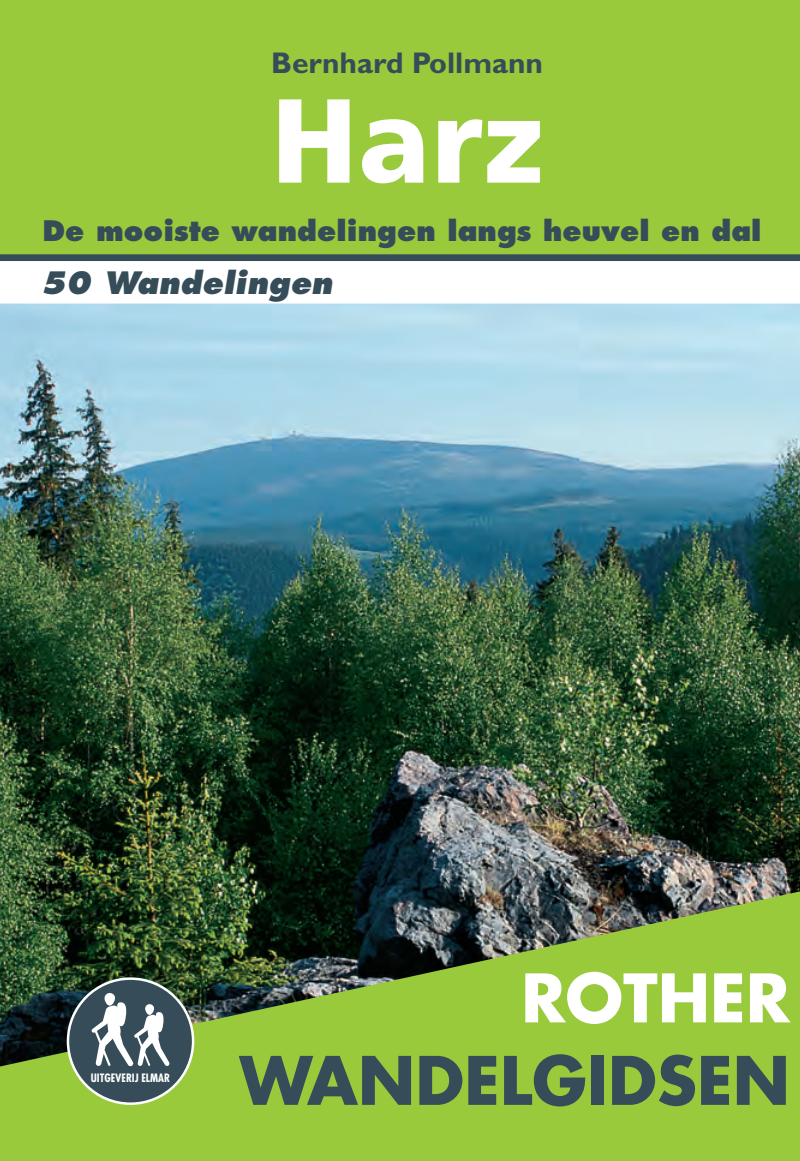
<style>
.page{position:relative;width:800px;height:1161px;background:#fff}
.page>*{position:absolute;margin:0;border:0;box-sizing:border-box;transform-origin:0 0}
.t1{font:120px "Humanist 777 BT Black B";color:#fff}
.t2{font:700 65px "Futura Std";color:#364d59}
.t3{font:700 65px "Futura Std";color:#fff}
.t4{font:700 30px "Gill Sans";color:#364d59}
.t5{font:italic 800 30px "Futura Std";letter-spacing:.01em;color:#364d59}
.t6{font:800 27.5px "Futura Std";letter-spacing:.005em;color:#364d59}
.t7{font:700 condensed 11.25px "Futura Std";color:#fff}
</style>
<div class="page">
<img style="left:0;top:304px;width:799px;height:582px">
<img style="left:0;top:886px;width:799px;height:275px">
<div style="left:0;top:0;width:799px;height:254px;background:#99ca3b"></div>
<svg style="left:0;top:254px;width:799px;height:50px"></svg>
<div style="left:68px;top:979px;width:125px;height:125px;background:#364d59;border-radius:50%"></div>
<svg style="left:91px;top:992px;width:79px;height:74px"></svg>
<p class="t4" style="left:271px;top:45px;width:273px">Bernhard Pollmann</p>
<h1 class="t1" style="left:271px;top:64px;width:273px">Harz</h1>
<p class="t6" style="left:42px;top:213px;width:720px">De mooiste wandelingen langs heuvel en dal</p>
<p class="t5" style="left:40px;top:263px;width:293px">50 Wandelingen</p>
<p class="t7" style="left:91px;top:1071px;width:81px">UITGEVERIJ ELMAR</p>
<h2 class="t3" style="left:521px;top:955px;width:270px">ROTHER</h2>
<h2 class="t2" style="left:240px;top:1037px;width:551px">WANDELGIDSEN</h2>
</div>
